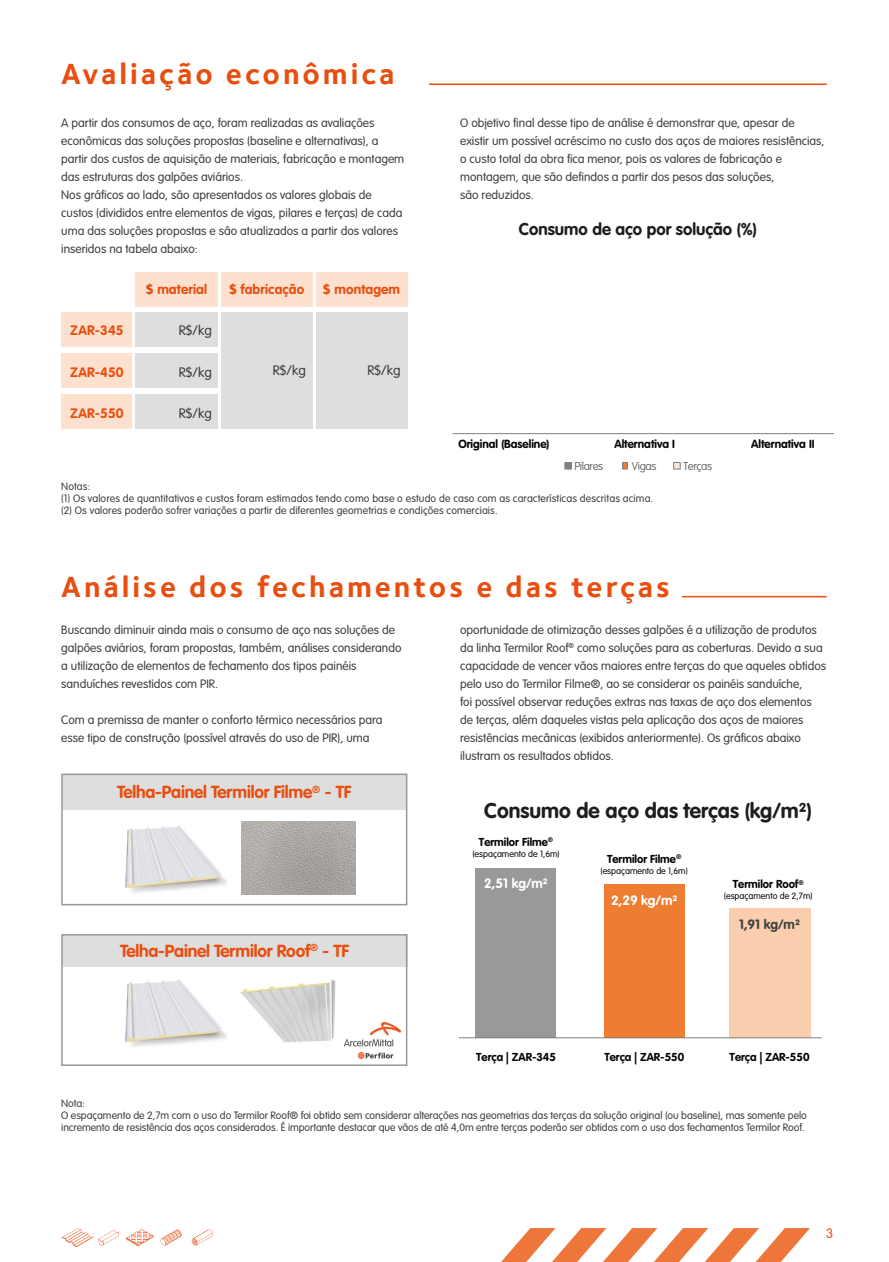
<style>
.page{position:relative;width:889px;height:1262px;background:#fff}
.page>*{position:absolute;margin:0;border:0;box-sizing:border-box;transform-origin:0 0}
.t1{font:700 30px "Foundry Sterling";letter-spacing:.1em;color:#e84e0f}
.t2{font:700 21px "VAG Rounded";color:#1d1d1b}
.t3{font:700 17.25px "VAG Rounded Std";letter-spacing:-.01em;color:#e84e0f}
.t4{font:700 16.8px "VAG Rounded";color:#1d1d1b}
.t5{font:700 13.5px "VAG Rounded Std";letter-spacing:.01em;color:#e84e0f}
.t6{font:300 13.5px "VAG Rounded Std";letter-spacing:.01em;color:#3d3d3c}
.t7{font:300 13.5px "VAG Rounded Std";color:#e84e0f}
.t8{font:700 13.35px "VAG Rounded";color:#fff}
.t9{font:700 13.35px "VAG Rounded";color:#414141}
.t10{font:300 12px/18px "VAG Rounded Std";color:#3d3d3c}
.t11{font:700 11.7px "VAG Rounded";color:#020203}
.t12{font:700 11.4px "VAG Rounded";color:#020203}
.t13{font:100 11.25px "VAG Rounded";letter-spacing:-.035em;color:#5b5a5a}
.t14{font:300 10.5px/12px "VAG Rounded Std";letter-spacing:-.005em;color:#3d3d3c}
.t15{font:300 8.85px "VAG Rounded";color:#020203}
</style>
<div class="page">
<svg style="left:192px;top:1230px;width:21px;height:16px"></svg>
<svg style="left:161px;top:1229px;width:20px;height:17px"></svg>
<svg style="left:61px;top:1228px;width:58px;height:19px"></svg>
<svg style="left:126px;top:1229px;width:28px;height:17px"></svg>
<svg style="left:501px;top:1228px;width:309px;height:34px"></svg>
<hr style="left:429px;top:84px;width:398px;height:1px;background:#e84e0f">
<hr style="left:682px;top:596px;width:145px;height:1px;background:#e84e0f">
<div style="left:475px;top:869px;width:81px;height:169px;background:#999"></div>
<div style="left:730px;top:908px;width:80px;height:130px;background:#f9cdae"></div>
<div style="left:604px;top:884px;width:80px;height:154px;background:#ee7d31"></div>
<hr style="left:459px;top:1037px;width:363px;height:1px;background:#7f8081">
<div style="left:135px;top:312px;width:83px;height:34px;background:#dfdede"></div>
<div style="left:135px;top:272px;width:83px;height:34px;background:#fde1ce"></div>
<div style="left:221px;top:272px;width:92px;height:34px;background:#fde1ce"></div>
<div style="left:316px;top:272px;width:91px;height:34px;background:#fde1ce"></div>
<div style="left:61px;top:312px;width:71px;height:34px;background:#fde1ce"></div>
<div style="left:221px;top:312px;width:92px;height:116px;background:#dfdede"></div>
<div style="left:316px;top:312px;width:91px;height:116px;background:#dfdede"></div>
<div style="left:135px;top:353px;width:83px;height:34px;background:#dfdede"></div>
<div style="left:61px;top:353px;width:71px;height:34px;background:#fde1ce"></div>
<div style="left:135px;top:394px;width:83px;height:34px;background:#dfdede"></div>
<div style="left:61px;top:394px;width:71px;height:34px;background:#fde1ce"></div>
<div style="left:62px;top:774px;width:345px;height:36px;background:#dfdede"></div>
<div style="left:61px;top:774px;width:346px;height:131px;border:2px solid #989898"></div>
<img style="left:125px;top:826px;width:102px;height:67px">
<img style="left:241px;top:821px;width:115px;height:74px">
<div style="left:62px;top:934px;width:345px;height:33px;background:#dfdede"></div>
<div style="left:61px;top:934px;width:346px;height:132px;border:2px solid #989898"></div>
<img style="left:125px;top:980px;width:102px;height:67px">
<img style="left:241px;top:980px;width:95px;height:63px">
<img style="left:344px;top:1023px;width:57px;height:35px">
<div style="left:565px;top:462px;width:6px;height:7px;background:#7f8081"></div>
<div style="left:565px;top:462px;width:7px;height:7px;border:1px solid #7f8081"></div>
<div style="left:622px;top:462px;width:6px;height:7px;border:1px solid #7f8081"></div>
<div style="left:674px;top:462px;width:6px;height:7px;background:#fce6d8"></div>
<div style="left:673px;top:462px;width:7px;height:7px;border:1px solid #7f8081"></div>
<hr style="left:453px;top:433px;width:381px;height:1px;background:#7f8081">
<h1 class="t1" style="left:61px;top:56px;width:335px">Avaliação econômica</h1>
<p class="t10" style="left:61px;top:114px;width:344px">A partir dos consumos de aço, foram realizadas as avaliações econômicas das soluções propostas (baseline e alternativas), a partir dos custos de aquisição de materiais, fabricação e montagem das estruturas dos galpões aviários.<br>Nos gráficos ao lado, são apresentados os valores globais de custos (divididos entre elementos de vigas, pilares e terças) de cada uma das soluções propostas e são atualizados a partir dos valores inseridos na tabela abaixo:</p>
<p class="t5" style="left:70px;top:323px;width:55px">ZAR-345</p>
<p class="t5" style="left:70px;top:364px;width:55px">ZAR-450</p>
<p class="t5" style="left:70px;top:405px;width:55px">ZAR-550</p>
<p class="t5" style="left:146px;top:281px;width:62px">$ material</p>
<p class="t5" style="left:229px;top:281px;width:76px">$ fabricação</p>
<p class="t5" style="left:323px;top:281px;width:78px">$ montagem</p>
<p class="t6" style="left:179px;top:323px;width:35px">R$/kg</p>
<p class="t6" style="left:179px;top:364px;width:35px">R$/kg</p>
<p class="t6" style="left:179px;top:405px;width:35px">R$/kg</p>
<p class="t6" style="left:273px;top:363px;width:35px">R$/kg</p>
<p class="t6" style="left:367px;top:363px;width:35px">R$/kg</p>
<p class="t10" style="left:460px;top:114px;width:366px">O objetivo final desse tipo de análise é demonstrar que, apesar de existir um possível acréscimo no custo dos aços de maiores resistências, o custo total da obra fica menor, pois os valores de fabricação e montagem, que são defindos a partir dos pesos das soluções,<br>são reduzidos.</p>
<h3 class="t4" style="left:519px;top:220px;width:240px">Consumo de aço por solução (%)</h3>
<p class="t11" style="left:458px;top:437px;width:93px">Original (Baseline)</p>
<p class="t11" style="left:614px;top:437px;width:62px">Alternativa I</p>
<p class="t11" style="left:751px;top:437px;width:65px">Alternativa II</p>
<p class="t13" style="left:574px;top:459px;width:30px">Pilares</p>
<p class="t13" style="left:632px;top:459px;width:26px">Vigas</p>
<p class="t13" style="left:683px;top:459px;width:30px">Terças</p>
<p class="t14" style="left:61px;top:480px;width:593px">Notas:<br>(1) Os valores de quantitativos e custos foram estimados tendo como base o estudo de caso com as características descritas acima. (2) Os valores poderão sofrer variações a partir de diferentes geometrias e condições comerciais.</p>
<h1 class="t1" style="left:61px;top:569px;width:610px">Análise dos fechamentos e das terças</h1>
<p class="t10" style="left:61px;top:621px;width:342px">Buscando diminuir ainda mais o consumo de aço nas soluções de galpões aviários, foram propostas, também, análises considerando a utilização de elementos de fechamento dos tipos painéis sanduíches revestidos com PIR.</p>
<p class="t10" style="left:61px;top:711px;width:323px">Com a premissa de manter o conforto térmico necessários para esse tipo de construção (possível através do uso de PIR), uma</p>
<h3 class="t3" style="left:117px;top:782px;width:236px">Telha-Painel Termilor Filme<sup>®</sup> - TF</h3>
<h3 class="t3" style="left:120px;top:941px;width:231px">Telha-Painel Termilor Roof<sup>®</sup> - TF</h3>
<p class="t10" style="left:460px;top:621px;width:367px">oportunidade de otimização desses galpões é a utilização de produtos da linha Termilor Roof<sup>®</sup> como soluções para as coberturas. Devido a sua capacidade de vencer vãos maiores entre terças do que aqueles obtidos pelo uso do Termilor Filme®, ao se considerar os painéis sanduíche,<br>foi possível observar reduções extras nas taxas de aço dos elementos de terças, além daqueles vistas pela aplicação dos aços de maiores resistências mecânicas (exibidos anteriormente). Os gráficos abaixo ilustram os resultados obtidos.</p>
<h2 class="t2" style="left:484px;top:798px;width:329px">Consumo de aço das terças (kg/m²)</h2>
<p class="t12" style="left:479px;top:835px;width:76px">Termilor Filme<sup>®</sup></p>
<p class="t15" style="left:472px;top:848px;width:89px">(espaçamento de 1,6m)</p>
<p class="t12" style="left:607px;top:852px;width:76px">Termilor Filme<sup>®</sup></p>
<p class="t15" style="left:600px;top:865px;width:89px">(espaçamento de 1,6m)</p>
<p class="t8" style="left:484px;top:876px;width:65px">2,51 kg/m²</p>
<p class="t8" style="left:611px;top:892px;width:68px">2,29 kg/m²</p>
<p class="t12" style="left:733px;top:878px;width:72px">Termilor Roof<sup>®</sup></p>
<p class="t15" style="left:724px;top:891px;width:90px">(espaçamento de 2,7m)</p>
<p class="t9" style="left:739px;top:916px;width:62px">1,91 kg/m²</p>
<p class="t12" style="left:476px;top:1050px;width:81px">Terça | ZAR-345</p>
<p class="t12" style="left:604px;top:1050px;width:81px">Terça | ZAR-550</p>
<p class="t12" style="left:730px;top:1050px;width:81px">Terça | ZAR-550</p>
<p class="t14" style="left:61px;top:1098px;width:747px">Nota:<br>O espaçamento de 2,7m com o uso do Termilor Roof® foi obtido sem considerar alterações nas geometrias das terças da solução original (ou baseline), mas somente pelo incremento de resistência dos aços considerados. É importante destacar que vãos de até 4,0m entre terças poderão ser obtidos com o uso dos fechamentos Termilor Roof.</p>
<p class="t7" style="left:826px;top:1226px;width:9px">3</p>
</div>
